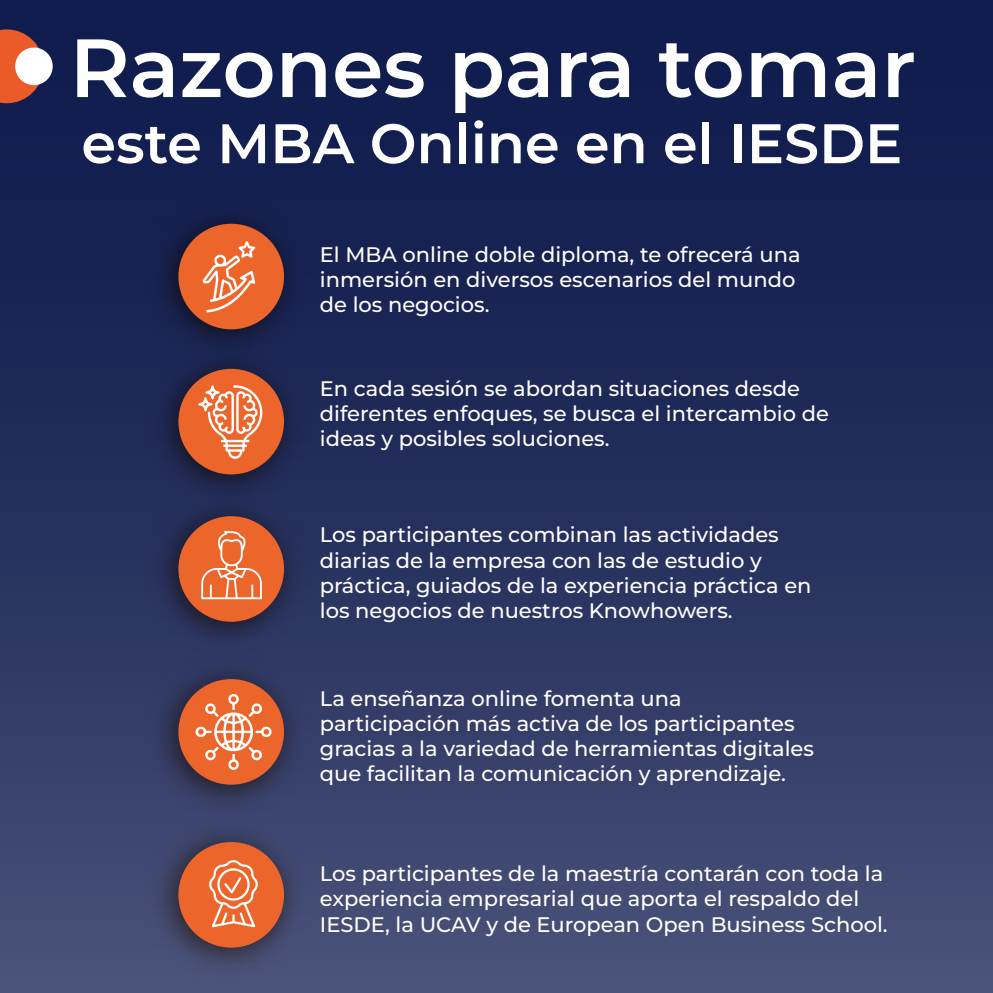
<style>
.page{position:relative;width:993px;height:993px;background:#fff}
.page>*{position:absolute;margin:0;border:0;box-sizing:border-box;transform-origin:0 0}
.t1{font:600 82.25px "Montserrat";color:#fff}
.t2{font:600 55.65px "Montserrat";color:#fff}
.t3{font:500 21px/25.2px "Montserrat";color:#fff}
</style>
<div class="page">
<div style="left:0;top:0;width:992px;height:992px;background:linear-gradient(to bottom,#091549,#454e75)"></div>
<svg style="left:0;top:29px;width:44px;height:74px;background:#b64d32"></svg>
<div style="left:15px;top:48px;width:38px;height:37px;background:#fff;border-radius:50%"></div>
<img style="left:140px;top:192px;width:175px;height:145px">
<div style="left:178px;top:224px;width:106px;height:105px;background:#ec662c;border-radius:50%"></div>
<img style="left:140px;top:337px;width:175px;height:147px">
<div style="left:178px;top:369px;width:106px;height:105px;background:#ec662c;border-radius:50%"></div>
<img style="left:140px;top:484px;width:175px;height:163px">
<div style="left:178px;top:516px;width:106px;height:105px;background:#ec662c;border-radius:50%"></div>
<img style="left:140px;top:647px;width:175px;height:162px">
<div style="left:178px;top:679px;width:106px;height:105px;background:#ec662c;border-radius:50%"></div>
<img style="left:140px;top:809px;width:175px;height:177px">
<div style="left:178px;top:841px;width:106px;height:106px;background:#ec662c;border-radius:50%"></div>
<svg style="left:201px;top:530px;width:61px;height:69px"></svg>
<svg style="left:198px;top:385px;width:65px;height:74px"></svg>
<svg style="left:202px;top:241px;width:53px;height:71px"></svg>
<svg style="left:195px;top:692px;width:78px;height:77px"></svg>
<svg style="left:209px;top:860px;width:49px;height:67px"></svg>
<h1 class="t1" style="left:69px;top:9px;width:847px">Razones para tomar</h1>
<h2 class="t2" style="left:81px;top:104px;width:822px">este MBA Online en el IESDE</h2>
<p class="t3" style="left:320px;top:241px;width:482px">El MBA online doble diploma, te ofrecerá una inmersión en diversos escenarios del mundo de los negocios.</p>
<p class="t3" style="left:320px;top:375px;width:510px">En cada sesión se abordan situaciones desde diferentes enfoques, se busca el intercambio de ideas y posibles soluciones.</p>
<p class="t3" style="left:320px;top:521px;width:493px">Los participantes combinan las actividades diarias de la empresa con las de estudio y práctica, guiados de la experiencia práctica en los negocios de nuestros Knowhowers.</p>
<p class="t3" style="left:320px;top:684px;width:495px">La enseñanza online fomenta una participación más activa de los participantes gracias a la variedad de herramientas digitales que facilitan la comunicación y aprendizaje.</p>
<p class="t3" style="left:320px;top:860px;width:569px">Los participantes de la maestría contarán con toda la experiencia empresarial que aporta el respaldo del<br>IESDE, la UCAV y de European Open Business School.</p>
</div>
